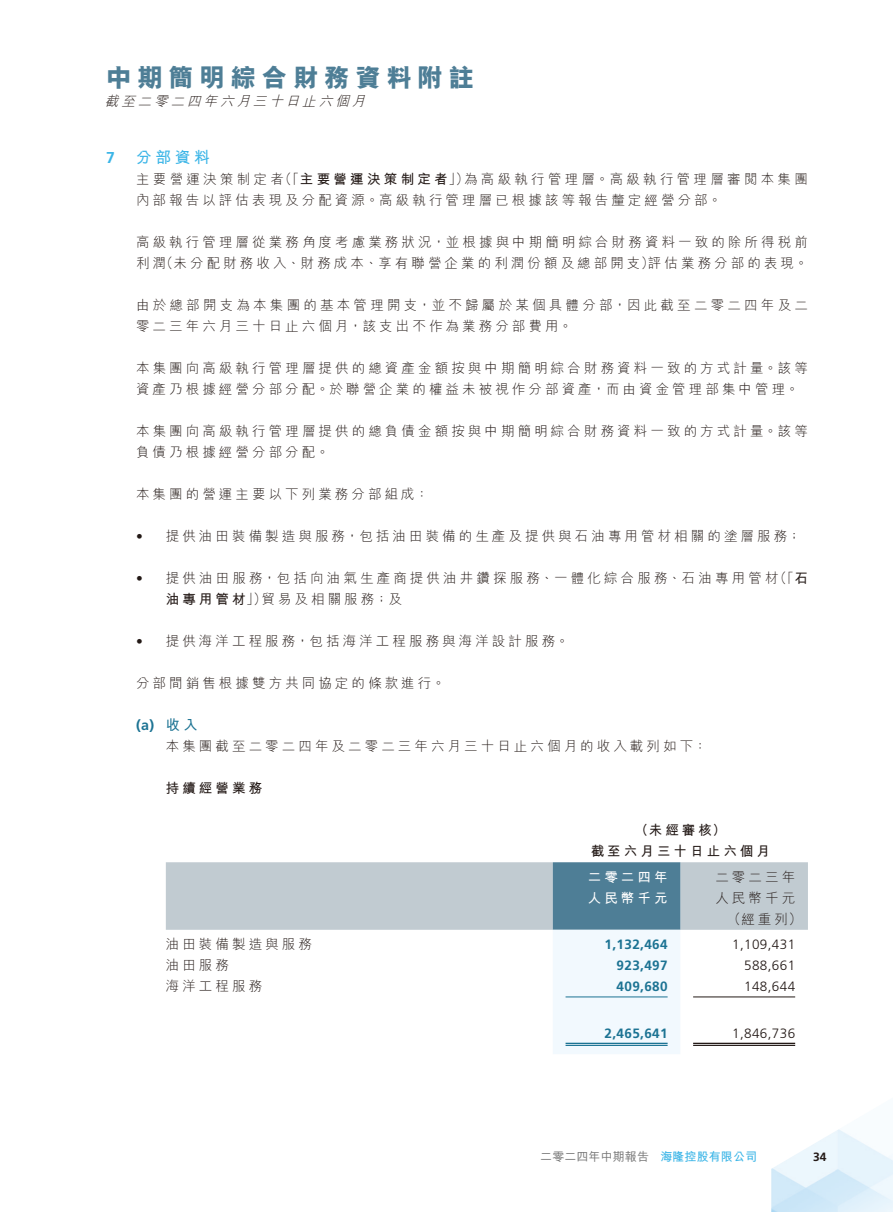
<style>
.page{position:relative;width:893px;height:1212px;background:#fff}
.page>*{position:absolute;margin:0;border:0;box-sizing:border-box;transform-origin:0 0}
.t1{font:25.5px "M Hei HK Xbold E Ten B5 H";letter-spacing:.22em;color:#4e7e96}
.t2{font:15.75px "M Hei HK Bold E Ten B5 H";color:#3bb5e7}
.t3{font:700 15.75px "Frutiger LT Std";color:#3bb5e7}
.t4{font:700 14.25px "Frutiger LT Std";color:#1c7393}
.t5{font:13.5px/21px "M Hei HK Light E Ten B5 H";letter-spacing:.23em;color:#231916}
.t6{font:700 13.5px "Frutiger LT Std";letter-spacing:.03em;color:#1c7393}
.t7{font:300 13.5px "Frutiger LT Std";letter-spacing:.03em;color:#231916}
.t8{font:13.5px/21px "M Hei HK Bold E Ten B5 H";letter-spacing:.23em;color:#231916;text-align:center}
.t9{font:italic 13.5px "M Hei HK Light E Ten B5 H";color:#231916}
.t10{font:13.5px "M Hei HK Bold E Ten B5 H";letter-spacing:.23em;color:#fff}
.t11{font:12px "M Hei HK Medium E Ten B5 H";letter-spacing:.01em;color:#717171}
.t12{font:700 12px "Frutiger LT Std";color:#231916}
.s1{font-family:"M Hei HK Bold E Ten B5 H"}
.s2{font-family:"Frutiger LT Std";font-weight:300}
.s3{font-family:"M Hei HK Bold E Ten B5 H";font-weight:400}
.s4{font-family:"M Hei HK Bold E Ten B5 H";color:#3bb5e7}
</style>
<div class="page">
<img style="left:771px;top:1129px;width:122px;height:83px">
<div style="left:166px;top:862px;width:642px;height:68px;background:#c1cbd1"></div>
<svg style="left:553px;top:862px;width:127px;height:192px"></svg>
<hr style="left:566px;top:996px;width:102px;height:1px;background:#1c7393">
<hr style="left:693px;top:996px;width:102px;height:1px;background:#231916">
<hr style="left:566px;top:1043px;width:102px;height:1px;background:#1c7393">
<hr style="left:566px;top:1045px;width:102px;height:1px;background:#1c7393">
<hr style="left:693px;top:1043px;width:102px;height:1px;background:#231916">
<hr style="left:693px;top:1045px;width:102px;height:1px;background:#231916">
<h1 class="t1" style="left:106px;top:67px;width:369px">中期簡明綜合財務資料附註</h1>
<p class="t9" style="left:105px;top:96px;width:265px">截至二零二四年六月三十日止六個月</p>
<p class="t3" style="left:106px;top:150px;width:10px">7</p>
<p class="t2" style="left:136px;top:151px;width:75px">分部資料</p>
<p class="t5" style="left:136px;top:170px;width:673px">主要營運決策制定者（「<span class="s1">主要營運決策制定者</span>」）為高級執行管理層。高級執行管理層審閱本集團內部報告以評估表現及分配資源。高級執行管理層已根據該等報告釐定經營分部。</p>
<p class="t5" style="left:136px;top:233px;width:673px">高級執行管理層從業務角度考慮業務狀況，並根據與中期簡明綜合財務資料一致的除所得稅前利潤（未分配財務收入、財務成本、享有聯營企業的利潤份額及總部開支）評估業務分部的表現。</p>
<p class="t5" style="left:136px;top:296px;width:673px">由於總部開支為本集團的基本管理開支，並不歸屬於某個具體分部，因此截至二零二四年及二零二三年六月三十日止六個月，該支出不作為業務分部費用。</p>
<p class="t5" style="left:136px;top:359px;width:673px">本集團向高級執行管理層提供的總資產金額按與中期簡明綜合財務資料一致的方式計量。該等資產乃根據經營分部分配。於聯營企業的權益未被視作分部資產，而由資金管理部集中管理。</p>
<p class="t5" style="left:136px;top:422px;width:673px">本集團向高級執行管理層提供的總負債金額按與中期簡明綜合財務資料一致的方式計量。該等負債乃根據經營分部分配。</p>
<p class="t5" style="left:136px;top:485px;width:294px">本集團的營運主要以下列業務分部組成：</p>
<p class="t5" style="left:136px;top:527px;width:667px"><span class="s2">•</span> 提供油田裝備製造與服務，包括油田裝備的生產及提供與石油專用管材相關的塗層服務；</p>
<p class="t5" style="left:166px;top:569px;width:644px;text-indent:-30px"><span class="s2">•</span> 提供油田服務，包括向油氣生產商提供油井鑽探服務、一體化綜合服務、石油專用管材（「<span class="s1">石油專用管材</span>」）貿易及相關服務；及</p>
<p class="t5" style="left:136px;top:632px;width:434px"><span class="s2">•</span> 提供海洋工程服務，包括海洋工程服務與海洋設計服務。</p>
<p class="t5" style="left:136px;top:674px;width:311px">分部間銷售根據雙方共同協定的條款進行。</p>
<p class="t4" style="left:136px;top:718px;width:63px">(a) <span class="s3">收入</span></p>
<p class="t5" style="left:166px;top:737px;width:543px">本集團截至二零二四年及二零二三年六月三十日止六個月的收入載列如下：</p>
<p class="t8" style="left:166px;top:779px;width:98px">持續經營業務</p>
<p class="t8" style="left:591px;top:821px;width:181px">（未經審核）<br>截至六月三十日止六個月</p>
<p class="t10" style="left:588px;top:871px;width:81px">二零二四年</p>
<p class="t5" style="left:715px;top:868px;width:81px">二零二三年</p>
<p class="t10" style="left:588px;top:892px;width:81px">人民幣千元</p>
<p class="t5" style="left:727px;top:889px;width:76px;text-indent:-12px">人民幣千元（經重列）</p>
<p class="t5" style="left:166px;top:935px;width:148px">油田裝備製造與服務</p>
<p class="t6" style="left:605px;top:938px;width:65px">1,132,464</p>
<p class="t7" style="left:732px;top:938px;width:65px">1,109,431</p>
<p class="t5" style="left:166px;top:956px;width:65px">油田服務</p>
<p class="t6" style="left:617px;top:959px;width:53px">923,497</p>
<p class="t7" style="left:744px;top:959px;width:53px">588,661</p>
<p class="t5" style="left:166px;top:977px;width:98px">海洋工程服務</p>
<p class="t6" style="left:617px;top:980px;width:53px">409,680</p>
<p class="t7" style="left:744px;top:980px;width:53px">148,644</p>
<p class="t6" style="left:605px;top:1026px;width:65px">2,465,641</p>
<p class="t7" style="left:732px;top:1026px;width:65px">1,846,736</p>
<p class="t11" style="left:540px;top:1152px;width:218px">二零二四年中期報告 <span class="s4">海隆控股有限公司</span></p>
<p class="t12" style="left:813px;top:1151px;width:15px">34</p>
</div>
